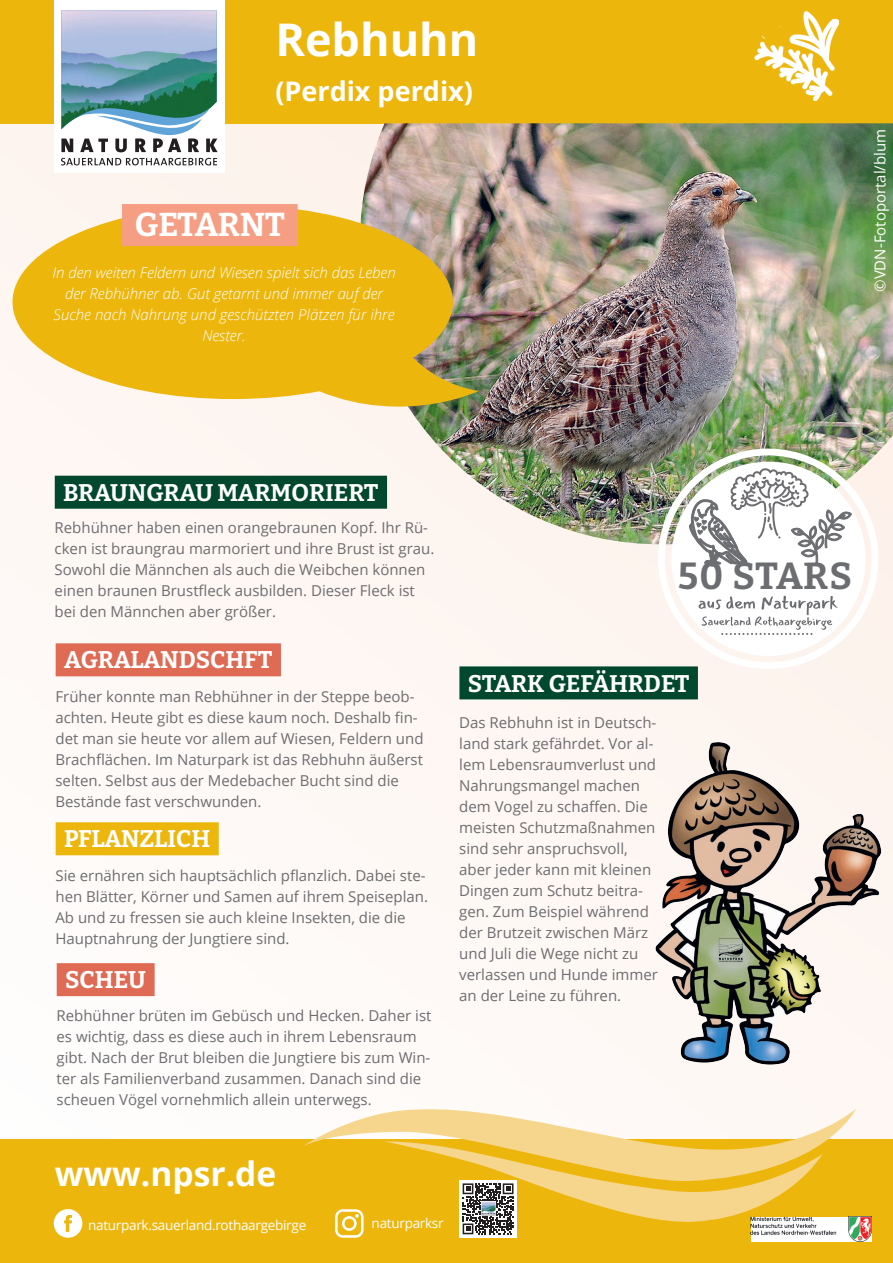
<style>
.page{position:relative;width:893px;height:1263px;background:#fef8f5}
.page>*{position:absolute;margin:0;border:0;box-sizing:border-box;transform-origin:0 0}
.t1{font:700 45px "Open Sans";color:#fff}
.t2{font:700 37.65px "Bitter";letter-spacing:.01em;color:#6c6d70}
.t3{font:700 33.6px "Open Sans";color:#fff}
.t4{font:700 33px "Bitter";letter-spacing:-.02em;color:#fff}
.t5{font:700 27px "Open Sans";color:#fff}
.t6{font:700 24px "Bitter";letter-spacing:-.005em;color:#fff}
.t7{font:15px/21px "Open Sans";color:#6c6d70}
.t8{font:italic 300 15px/21px "Open Sans";color:#fff;text-align:center}
.t9{font:15px "Open Sans";color:#fff}
.t10{font:13.5px "Open Sans";letter-spacing:-.02em;color:#fff}
</style>
<div class="page">
<div style="left:0;top:0;width:893px;height:123px;background:#ecb60d"></div>
<div style="left:54px;top:3px;width:170px;height:170px;background:#fff"></div>
<svg style="left:61px;top:158px;width:156px;height:7px"></svg>
<svg style="left:61px;top:10px;width:157px;height:142px"></svg>
<hr style="left:54px;top:0;width:170px;height:3px;background:#fff">
<div style="left:0;top:1140px;width:893px;height:123px;background:#ecb60d"></div>
<img style="left:751px;top:1217px;width:121px;height:24px">
<svg style="left:54px;top:1209px;width:28px;height:29px"></svg>
<svg style="left:335px;top:1209px;width:29px;height:29px"></svg>
<svg style="left:459px;top:1234px;width:58px;height:4px"></svg>
<svg style="left:303px;top:1109px;width:553px;height:37px"></svg>
<svg style="left:384px;top:1140px;width:439px;height:94px"></svg>
<img style="left:755px;top:11px;width:84px;height:90px">
<img style="left:655px;top:742px;width:227px;height:323px">
<img style="left:360px;top:123px;width:533px;height:421px">
<svg style="left:13px;top:205px;width:466px;height:221px;fill:#ecb60d"></svg>
<img style="left:658px;top:449px;width:220px;height:147px">
<svg style="left:698px;top:596px;width:140px;height:39px"></svg>
<svg style="left:689px;top:468px;width:163px;height:100px"></svg>
<div style="left:55px;top:476px;width:332px;height:33px;background:#02482e"></div>
<div style="left:57px;top:963px;width:98px;height:33px;background:#df6b55"></div>
<div style="left:56px;top:643px;width:225px;height:33px;background:#df6b55"></div>
<div style="left:56px;top:822px;width:163px;height:33px;background:#ecb60d"></div>
<div style="left:122px;top:204px;width:176px;height:42px;background:#f69e83"></div>
<div style="left:459px;top:666px;width:239px;height:33px;background:#02482e"></div>
<h1 class="t1" style="left:275px;top:7px;width:205px">Rebhuhn</h1>
<h3 class="t5" style="left:275px;top:72px;width:199px">(Perdix perdix)</h3>
<h3 class="t4" style="left:135px;top:203px;width:152px">GETARNT</h3>
<p class="t8" style="left:52px;top:262px;width:345px">In den weiten Feldern und Wiesen spielt sich das Leben der Rebhühner ab. Gut getarnt und immer auf der Suche nach Nahrung und geschützten Plätzen für ihre Nester.</p>
<p class="t9" style="left:870px;top:292px;width:165px;rotate:-90deg">©VDN-Fotoportal/blum</p>
<h3 class="t6" style="left:63px;top:477px;width:317px">BRAUNGRAU MARMORIERT</h3>
<p class="t7" style="left:55px;top:516px;width:381px">Rebhühner haben einen orangebraunen Kopf. Ihr Rü&shy;cken ist braungrau marmoriert und ihre Brust ist grau.<br>Sowohl die Männchen als auch die Weibchen können einen braunen Brustfleck ausbilden. Dieser Fleck ist bei den Männchen aber größer.</p>
<h3 class="t6" style="left:64px;top:645px;width:210px">AGRALANDSCHFT</h3>
<p class="t7" style="left:55px;top:685px;width:370px">Früher konnte man Rebhühner in der Steppe beob&shy;achten. Heute gibt es diese kaum noch. Deshalb fin&shy;det man sie heute vor allem auf Wiesen, Feldern und Brachflächen. Im Naturpark ist das Rebhuhn äußerst selten. Selbst aus der Medebacher Bucht sind die Bestände fast verschwunden.</p>
<h3 class="t6" style="left:64px;top:824px;width:148px">PFLANZLICH</h3>
<p class="t7" style="left:55px;top:864px;width:374px">Sie ernähren sich hauptsächlich pflanzlich. Dabei ste&shy;hen Blätter, Körner und Samen auf ihrem Speiseplan.<br>Ab und zu fressen sie auch kleine Insekten, die die Hauptnahrung der Jungtiere sind.</p>
<h3 class="t6" style="left:65px;top:965px;width:82px">SCHEU</h3>
<p class="t7" style="left:57px;top:1005px;width:376px">Rebhühner brüten im Gebüsch und Hecken. Daher ist es wichtig, dass es diese auch in ihrem Lebensraum gibt. Nach der Brut bleiben die Jungtiere bis zum Win&shy;ter als Familienverband zusammen. Danach sind die scheuen Vögel vornehmlich allein unterwegs.</p>
<h2 class="t2" style="left:678px;top:551px;width:176px">50 STARS</h2>
<h3 class="t6" style="left:468px;top:668px;width:30px">STAR</h3>
<h3 class="t6" style="left:527px;top:668px;width:99px">K GEFÄHRDET</h3>
<p class="t7" style="left:459px;top:712px;width:200px">Das Rebhuhn ist in Deutsch&shy;land stark gefährdet. Vor al&shy;lem Lebensraumverlust und<br>Nahrungsmangel machen dem Vogel zu schaffen. Die meisten Schutzmaßnahmen sind sehr anspruchsvoll, aber jeder kann mit kleinen<br>Dingen zum Schutz beitra&shy;gen. Zum Beispiel während der Brutzeit zwischen März und Juli die Wege nicht zu verlassen und Hunde immer an der Leine zu führen.</p>
<h3 class="t3" style="left:55px;top:1150px;width:223px">www.npsr.de</h3>
<p class="t10" style="left:88px;top:1216px;width:220px">naturpark.sauerland.rothaargebirge</p>
<p class="t10" style="left:372px;top:1214px;width:73px">naturparksr</p>
</div>
